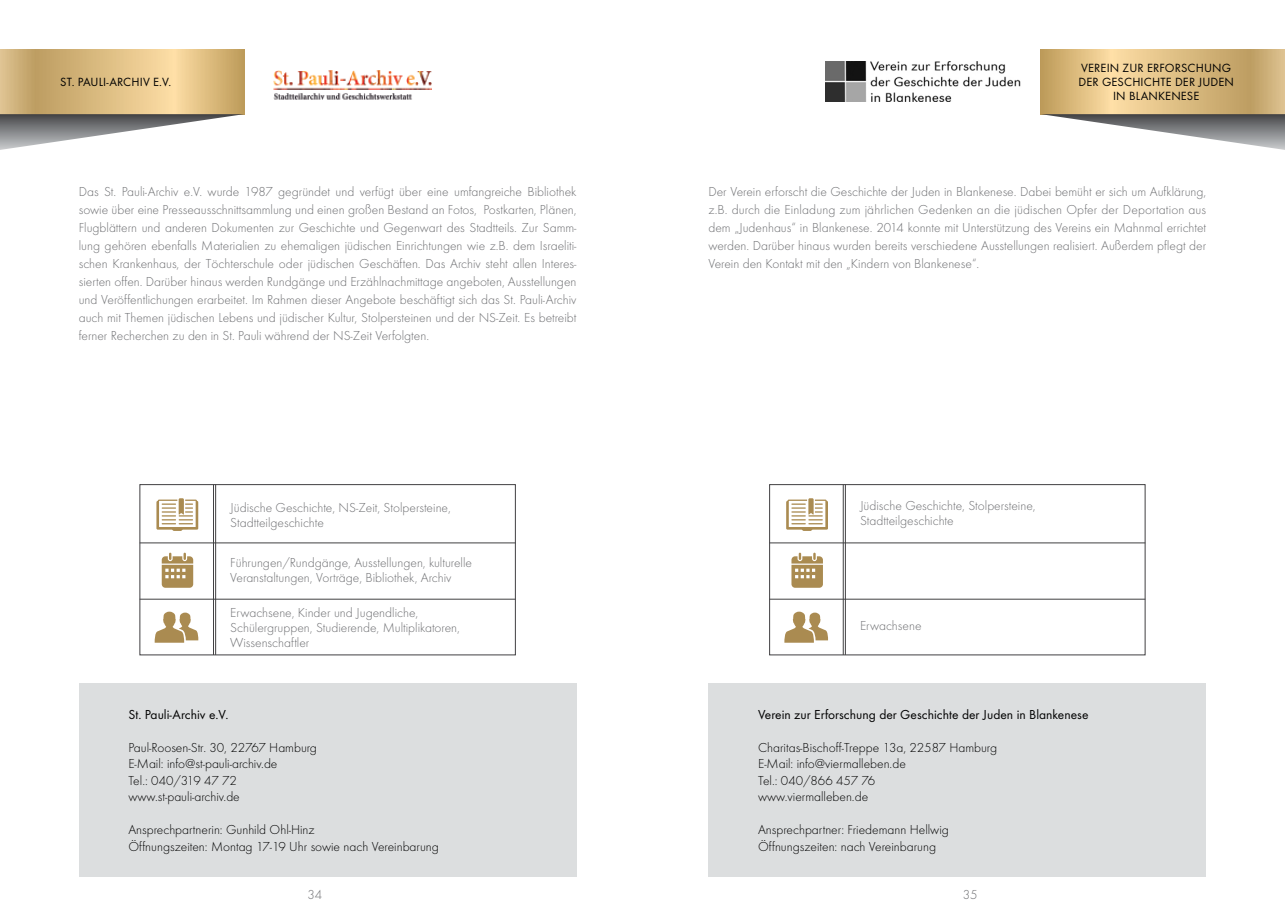
<style>
.page{position:relative;width:1285px;height:919px;background:#fff}
.page>*{position:absolute;margin:0;border:0;box-sizing:border-box;transform-origin:0 0}
.t1{font:300 13.5px/18px "Futura T";color:#6d6e71}
.t2{font:300 13.5px/16.5px "Futura T";color:#000}
.t3{font:13.5px "Futura T";color:#000}
.t4{font:12.3px/14.4px "Futura T";letter-spacing:.01em;color:#000;text-align:center}
</style>
<div class="page">
<svg style="left:0;top:49px;width:244px;height:65px"></svg>
<svg style="left:0;top:114px;width:244px;height:36px"></svg>
<div style="left:79px;top:682px;width:497px;height:194px;background:#dcdedf"></div>
<div style="left:140px;top:484px;width:375px;height:171px;border:1px solid #414042"></div>
<svg style="left:156px;top:498px;width:42px;height:33px"></svg>
<svg style="left:162px;top:552px;width:31px;height:35px"></svg>
<svg style="left:155px;top:611px;width:43px;height:31px"></svg>
<hr style="left:140px;top:542px;width:375px;height:1px;background:#414042">
<hr style="left:140px;top:599px;width:375px;height:1px;background:#414042">
<hr style="left:213px;top:484px;width:1px;height:171px;background:#414042">
<hr style="left:215px;top:484px;width:1px;height:171px;background:#414042">
<img style="left:273px;top:71px;width:158px;height:29px">
<div style="left:708px;top:682px;width:497px;height:194px;background:#dcdedf"></div>
<img style="left:825px;top:62px;width:196px;height:39px">
<svg style="left:1040px;top:49px;width:244px;height:65px"></svg>
<svg style="left:1040px;top:114px;width:244px;height:36px"></svg>
<div style="left:769px;top:484px;width:375px;height:171px;border:1px solid #414042"></div>
<svg style="left:786px;top:498px;width:41px;height:33px"></svg>
<svg style="left:791px;top:552px;width:31px;height:35px"></svg>
<svg style="left:784px;top:611px;width:43px;height:31px"></svg>
<hr style="left:769px;top:542px;width:375px;height:1px;background:#414042">
<hr style="left:769px;top:599px;width:375px;height:1px;background:#414042">
<hr style="left:842px;top:484px;width:1px;height:171px;background:#414042">
<hr style="left:845px;top:484px;width:1px;height:171px;background:#414042">
<p class="t4" style="left:60px;top:75px;width:113px">ST. PAULI-ARCHIV E.V.</p>
<p class="t1" style="left:79px;top:183px;width:499px;text-align:justify">Das St. Pauli-Archiv e.V. wurde 1987 gegründet und verfügt über eine umfangreiche Bibliothek sowie über eine Presseausschnittsammlung und einen großen Bestand an Fotos, Postkarten, Plänen, Flugblättern und anderen Dokumenten zur Geschichte und Gegenwart des Stadtteils. Zur Samm&shy;lung gehören ebenfalls Materialien zu ehemaligen jüdischen Einrichtungen wie z.B. dem Israeliti&shy;schen Krankenhaus, der Töchterschule oder jüdischen Geschäften. Das Archiv steht allen Interes&shy;sierten offen. Darüber hinaus werden Rundgänge und Erzählnachmittage angeboten, Ausstellungen und Veröffentlichungen erarbeitet. Im Rahmen dieser Angebote beschäftigt sich das St. Pauli-Archiv auch mit Themen jüdischen Lebens und jüdischer Kultur, Stolpersteinen und der NS-Zeit. Es betreibt ferner Recherchen zu den in St. Pauli während der NS-Zeit Verfolgten.</p>
<p class="t1" style="left:230px;top:499px;width:222px;line-height:15px">Jüdische Geschichte, NS-Zeit, Stolpersteine,<br>Stadtteilgeschichte</p>
<p class="t1" style="left:230px;top:555px;width:243px;line-height:15px">Führungen/Rundgänge, Ausstellungen, kulturelle<br>Veranstaltungen, Vorträge, Bibliothek, Archiv</p>
<p class="t1" style="left:230px;top:604px;width:231px;line-height:15px">Erwachsene, Kinder und Jugendliche,<br>Schülergruppen, Studierende, Multiplikatoren,<br>Wissenschaftler</p>
<p class="t3" style="left:128px;top:706px;width:102px">St. Pauli-Archiv e.V.</p>
<p class="t2" style="left:128px;top:738px;width:190px">Paul-Roosen-Str. 30, 22767 Hamburg<br>E-Mail: info@st-pauli-archiv.de<br>Tel.: 040/319 47 72 www.st-pauli-archiv.de</p>
<p class="t2" style="left:128px;top:821px;width:312px">Ansprechpartnerin: Gunhild Ohl-Hinz<br>Öffnungszeiten: Montag 17-19 Uhr sowie nach Vereinbarung</p>
<p class="t1" style="left:307px;top:884px;width:16px">34</p>
<p class="t4" style="left:1078px;top:60px;width:157px">VEREIN ZUR ERFORSCHUNG<br>DER GESCHICHTE DER JUDEN<br>IN BLANKENESE</p>
<p class="t1" style="left:708px;top:183px;width:499px;text-align:justify">Der Verein erforscht die Geschichte der Juden in Blankenese. Dabei bemüht er sich um Aufklärung, z.B. durch die Einladung zum jährlichen Gedenken an die jüdischen Opfer der Deportation aus dem „Judenhaus“ in Blankenese. 2014 konnte mit Unterstützung des Vereins ein Mahnmal errichtet werden. Darüber hinaus wurden bereits verschiedene Ausstellungen realisiert. Außerdem pflegt der Verein den Kontakt mit den „Kindern von Blankenese“.</p>
<p class="t1" style="left:859px;top:498px;width:177px;line-height:15px">Jüdische Geschichte, Stolpersteine,<br>Stadtteilgeschichte</p>
<p class="t1" style="left:859px;top:616px;width:63px">Erwachsene</p>
<p class="t3" style="left:758px;top:706px;width:332px">Verein zur Erforschung der Geschichte der Juden in Blankenese</p>
<p class="t2" style="left:758px;top:738px;width:240px">Charitas-Bischoff-Treppe 13a, 22587 Hamburg<br>E-Mail: info@viermalleben.de<br>Tel.: 040/866 457 76<br>www.viermalleben.de</p>
<p class="t2" style="left:758px;top:821px;width:192px">Ansprechpartner: Friedemann Hellwig<br>Öffnungszeiten: nach Vereinbarung</p>
<p class="t1" style="left:962px;top:884px;width:16px">35</p>
</div>
